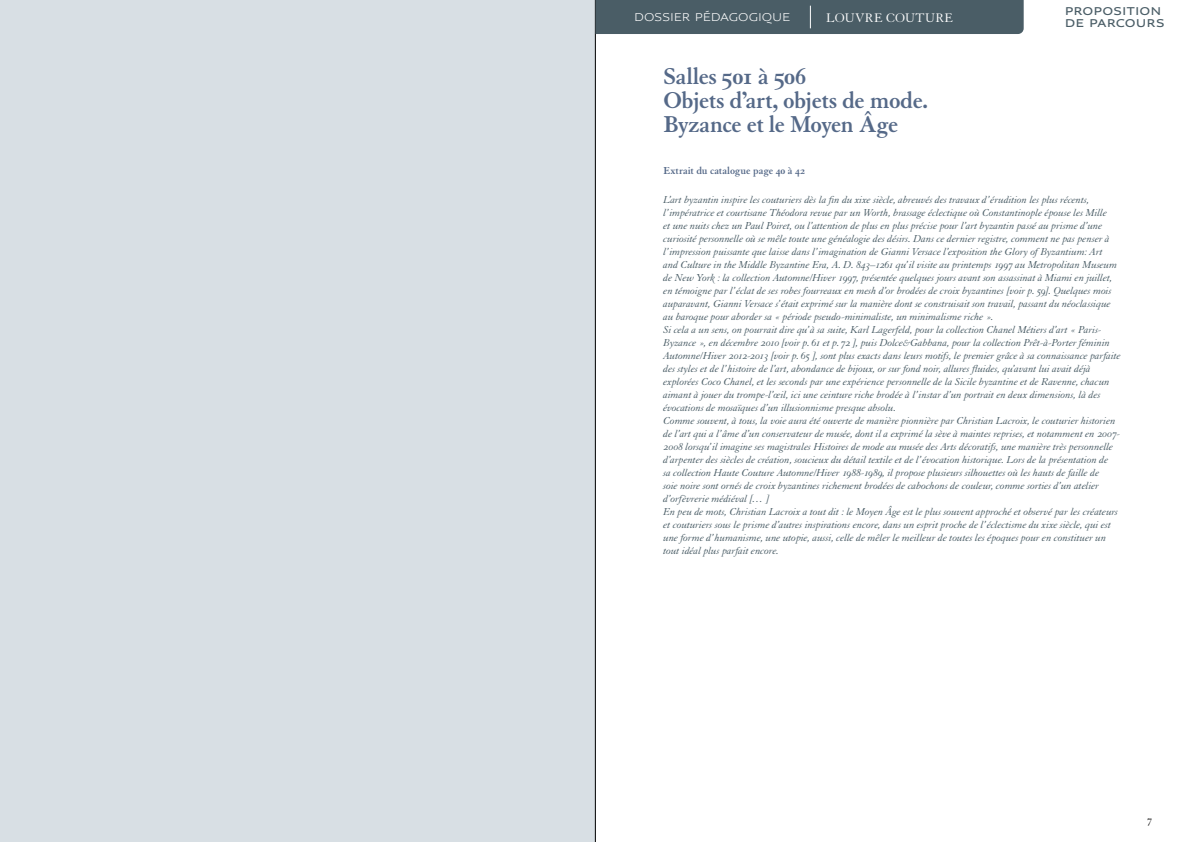
<style>
.page{position:relative;width:1191px;height:842px;background:#fff}
.page>*{position:absolute;margin:0;border:0;box-sizing:border-box;transform-origin:0 0}
.Avant-titre_niveau_1{font:700 25px/24px "Granjon LT Std";letter-spacing:-.02em;color:#556988}
.t1{font:13.5px "Granjon LT Std";letter-spacing:.015em;color:#fff}
.t2{font:11.2px/12px "Louvre Sans Med";color:#4a5d66}
.t3{font:11.2px "Louvre Sans Reg";letter-spacing:-.015em;color:#fff}
.texte_courant{font:italic 11px/13px "Granjon LT Std";letter-spacing:-.005em;color:#4a5d66}
.texte_courant-2{font:700 11px "Granjon LT Std";color:#556988}
.exemple{font:11px "Granjon LT Std";color:#000}
.s1{font-style:inherit}
</style>
<div class="page">
<div style="left:0;top:0;width:595px;height:842px;background:#d8dfe4"></div>
<hr style="left:595px;top:0;width:1px;height:842px;background:#000">
<div style="left:595px;top:0;width:428px;height:34px;background:#4a5d66"></div>
<p class="t3" style="left:634px;top:9px;width:158px">DOSSIER PÉDAGOGIQUE</p>
<p class="t1" style="left:826px;top:10px;width:128px">LOUVRE COUTURE</p>
<p class="t2" style="left:1064px;top:6px;width:101px">PROPOSITION<br>DE PARCOURS</p>
<p class="Avant-titre_niveau_1" style="left:663px;top:64px;width:266px">Salles <span class="s1">501</span> à 506<br>Objets d’art, objets de mode.<br>Byzance et le Moyen Âge</p>
<p class="texte_courant-2" style="left:663px;top:165px;width:143px">Extrait du catalogue page 40 à 42</p>
<p class="texte_courant" style="left:663px;top:193px;width:455px">L’art byzantin inspire les couturiers dès la fin du xixe siècle, abreuvés des travaux d’érudition les plus récents, l’impératrice et courtisane Théodora revue par un Worth, brassage éclectique où Constantinople épouse les Mille<br>et une nuits chez un Paul Poiret, ou l’attention de plus en plus précise pour l’art byzantin passé au prisme d’une curiosité personnelle où se mêle toute une généalogie des désirs. Dans ce dernier registre, comment ne pas penser à l’impression puissante que laisse dans l’imagination de Gianni Versace l’exposition the Glory of Byzantium: Art and Culture in the Middle Byzantine Era, A. D. 843–1261 qu’il visite au printemps 1997 au Metropolitan Museum de New York : la collection Automne/Hiver 1997, présentée quelques jours avant son assassinat à Miami en juillet, en témoigne par l’éclat de ses robes fourreaux en mesh d’or brodées de croix byzantines [voir p. 59]. Quelques mois auparavant, Gianni Versace s’était exprimé sur la manière dont se construisait son travail, passant du néoclassique au baroque pour aborder sa « période pseudo-minimaliste, un minimalisme riche ».</p>
<p class="texte_courant" style="left:663px;top:323px;width:459px">Si cela a un sens, on pourrait dire qu’à sa suite, Karl Lagerfeld, pour la collection Chanel Métiers d’art « Paris-Byzance », en décembre 2010 [voir p. 61 et p. 72 ], puis Dolce&amp;Gabbana, pour la collection Prêt-à-Porter féminin Automne/Hiver 2012-2013 [voir p. 65 ], sont plus exacts dans leurs motifs, le premier grâce à sa connaissance parfaite des styles et de l’histoire de l’art, abondance de bijoux, or sur fond noir, allures fluides, qu’avant lui avait déjà explorées Coco Chanel, et les seconds par une expérience personnelle de la Sicile byzantine et de Ravenne, chacun aimant à jouer du trompe-l’œil, ici une ceinture riche brodée à l’instar d’un portrait en deux dimensions, là des évocations de mosaïques d’un illusionnisme presque absolu.</p>
<p class="texte_courant" style="left:663px;top:414px;width:458px">Comme souvent, à tous, la voie aura été ouverte de manière pionnière par Christian Lacroix, le couturier historien de l’art qui a l’âme d’un conservateur de musée, dont il a exprimé la sève à maintes reprises, et notamment en 2007- 2008 lorsqu’il imagine ses magistrales Histoires de mode au musée des Arts décoratifs, une manière très personnelle d’arpenter des siècles de création, soucieux du détail textile et de l’évocation historique. Lors de la présentation de<br>sa collection Haute Couture Automne/Hiver 1988-1989, il propose plusieurs silhouettes où les hauts de faille de<br>soie noire sont ornés de croix byzantines richement brodées de cabochons de couleur, comme sorties d’un atelier d’orfèvrerie médiéval [… ]</p>
<p class="texte_courant" style="left:663px;top:505px;width:456px">En peu de mots, Christian Lacroix a tout dit : le Moyen Âge est le plus souvent approché et observé par les créateurs et couturiers sous le prisme d’autres inspirations encore, dans un esprit proche de l’éclectisme du xixe siècle, qui est une forme d’humanisme, une utopie, aussi, celle de mêler le meilleur de toutes les époques pour en constituer un tout idéal plus parfait encore.</p>
<p class="exemple" style="left:1147px;top:813px;width:6px">7</p>
</div>
